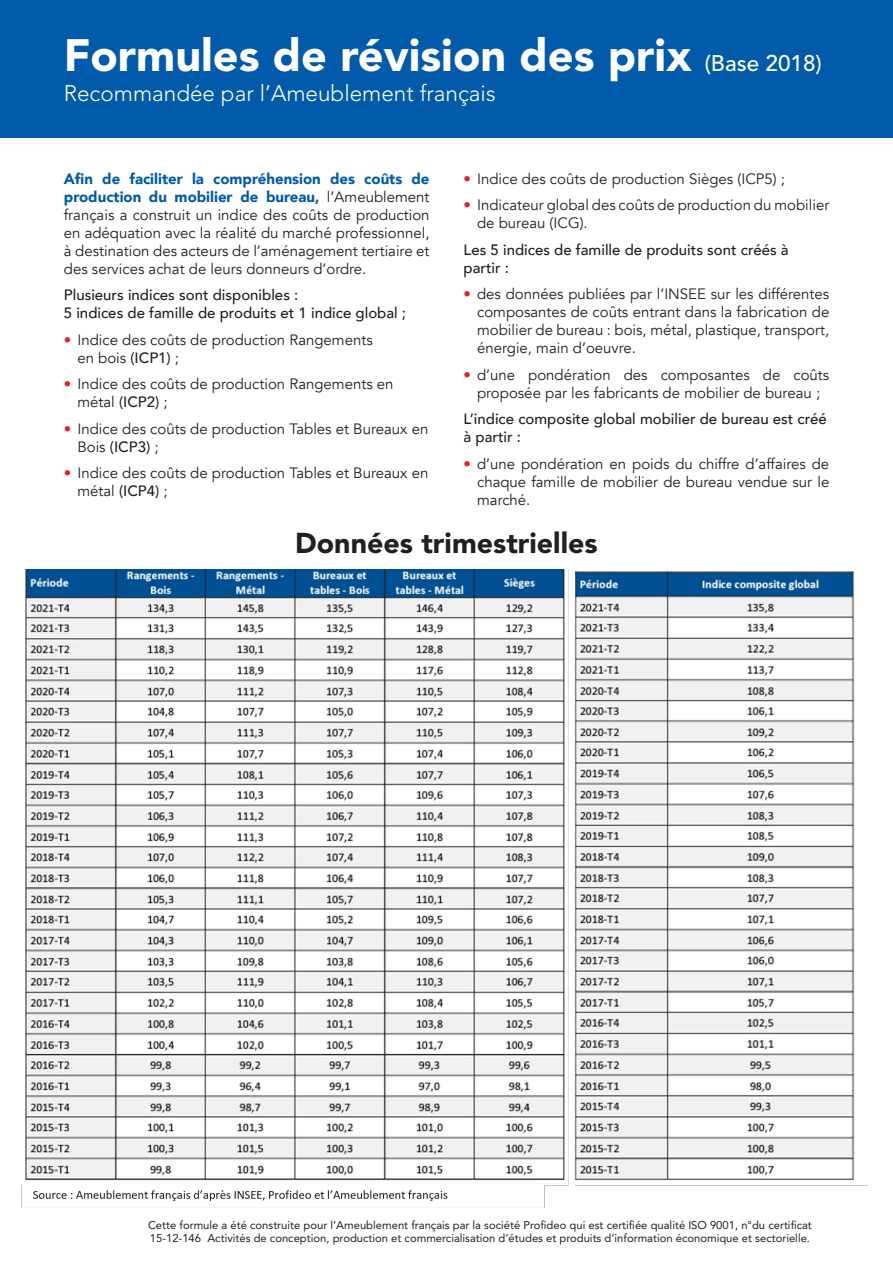
<style>
.page{position:relative;width:893px;height:1263px;background:#fff}
.page>*{position:absolute;margin:0;border:0;box-sizing:border-box;transform-origin:0 0}
.t1{font:900 45px "Avenir LT Std";color:#fff}
.t2{font:900 28.5px "Avenir LT Std";color:#231f20}
.t3{font:300 22.5px "Avenir LT Std";color:#fff}
.t4{font:15px/18px "Avenir";color:#231f20}
.t5{font:500 15px/18px "Avenir";color:#231f20}
.t6{font:11.25px/13.5px "Avenir LT Std";color:#231f20}
.s1{font-weight:500;font-size:22.5px}
.s2{font-weight:900;color:#015aaa}
.s3{color:#ee1d23}
.s4{font-weight:500}
</style>
<div class="page">
<div style="left:0;top:0;width:893px;height:137px;background:#015aaa"></div>
<img style="left:21px;top:570px;width:847px;height:638px">
<p class="t1" style="left:64px;top:28px;width:759px">Formules de révision des prix <span class="s1">(Base 2018)</span></p>
<p class="t3" style="left:64px;top:80px;width:433px">Recommandée par l’Ameublement français</p>
<p class="t4" style="left:64px;top:170px;width:367px;text-align:justify"><span class="s2">Afin de faciliter la compréhension des coûts de production du mobilier de bureau,</span> l’Ameublement français a construit un indice des coûts de production en adéquation avec la réalité du marché professionnel, à destination des acteurs de l’aménagement tertiaire et des services achat de leurs donneurs d’ordre.</p>
<p class="t5" style="left:64px;top:285px;width:344px">Plusieurs indices sont disponibles :<br>5 indices de famille de produits et 1 indice global ;</p>
<p class="t4" style="left:77px;top:331px;width:297px;text-indent:-14px"><span class="s3">•</span> Indice des coûts de production Rangements en bois <span class="s4">(ICP1)</span> ;</p>
<p class="t4" style="left:77px;top:375px;width:318px;text-indent:-14px"><span class="s3">•</span> Indice des coûts de production Rangements en métal <span class="s4">(ICP2)</span> ;</p>
<p class="t4" style="left:77px;top:420px;width:352px;text-indent:-14px"><span class="s3">•</span> Indice des coûts de production Tables et Bureaux en<br>Bois <span class="s4">(ICP3)</span> ;</p>
<p class="t4" style="left:77px;top:464px;width:352px;text-indent:-14px"><span class="s3">•</span> Indice des coûts de production Tables et Bureaux en métal <span class="s4">(ICP4)</span> ;</p>
<p class="t4" style="left:464px;top:170px;width:323px"><span class="s3">•</span> Indice des coûts de production Sièges (ICP5) ;</p>
<p class="t4" style="left:477px;top:196px;width:354px;text-indent:-14px"><span class="s3">•</span> Indicateur global des coûts de production du mobilier de bureau (ICG).</p>
<p class="t5" style="left:464px;top:240px;width:327px">Les 5 indices de famille de produits sont créés à partir :</p>
<p class="t4" style="left:477px;top:285px;width:354px;text-align:justify;text-indent:-14px"><span class="s3">•</span> des données publiées par l’INSEE sur les différentes composantes de coûts entrant dans la fabrication de mobilier de bureau : bois, métal, plastique, transport, énergie, main d’oeuvre.</p>
<p class="t4" style="left:464px;top:366px;width:367px;text-align:center"><span class="s3">•</span> d’une pondération des composantes de coûts proposée par les fabricants de mobilier de bureau ;</p>
<p class="t5" style="left:464px;top:409px;width:365px">L’indice composite global mobilier de bureau est créé à partir :</p>
<p class="t4" style="left:477px;top:455px;width:354px;text-align:justify;text-indent:-14px"><span class="s3">•</span> d’une pondération en poids du chiffre d’affaires de chaque famille de mobilier de bureau vendue sur le marché.</p>
<p class="t2" style="left:295px;top:526px;width:304px">Données trimestrielles</p>
<p class="t6" style="left:148px;top:1218px;width:665px">Cette formule a été construite pour l’Ameublement français par la société Profideo qui est certifiée qualité ISO 9001, n°du certificat<br>15-12-146 Activités de conception, production et commercialisation d’études et produits d’information économique et sectorielle.</p>
</div>
